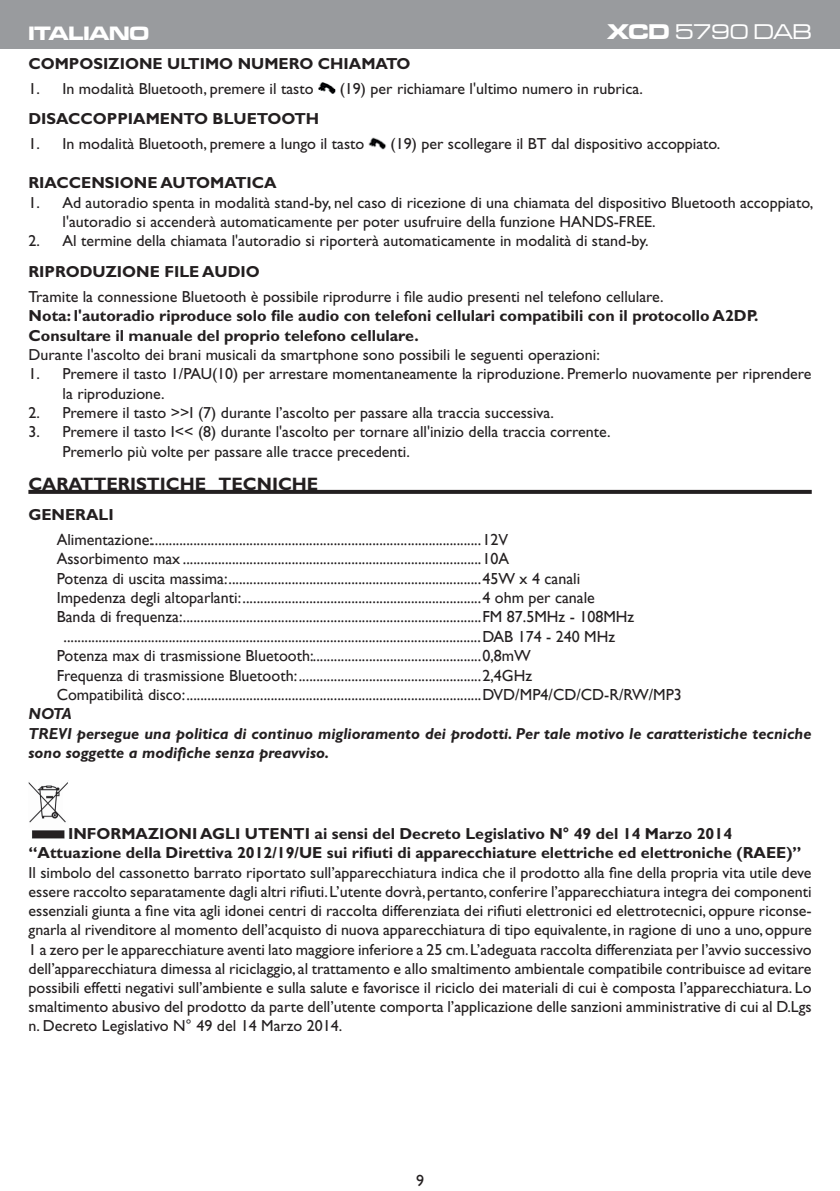
<style>
.page{position:relative;width:840px;height:1191px;background:#fff}
.page>*{position:absolute;margin:0;border:0;box-sizing:border-box;transform-origin:0 0}
.t1{font:22px "Microgramma D Medi Exte";color:#fff}
.t2{font:20px "Microgramma D Bold Exte";color:#fff}
.t3{font:700 18px "Gill Sans";color:#231f20}
.t4{font:16px/19.2px "Gill Sans";color:#231f20}
.t5{font:16px "Gill Sans";color:#231f20}
.t6{font:700 16px/19.4px "Gill Sans";color:#231f20}
.t7{font:italic 700 16px/19.2px "Gill Sans";color:#231f20}
.s1{font-family:"Microgramma D Bold Exte"}
</style>
<div class="page">
<div style="left:0;top:0;width:839px;height:48px;background:#999b9e"></div>
<svg style="left:28px;top:490px;width:783px;height:4px;background:#292526"></svg>
<img style="left:318px;top:82px;width:17px;height:12px">
<img style="left:368px;top:138px;width:18px;height:11px">
<img style="left:29px;top:782px;width:39px;height:57px">
<p class="t2" style="left:28px;top:20px;width:122px">ITALIANO</p>
<h1 class="t1" style="left:606px;top:18px;width:206px"><span class="s1">XCD</span> 5790 DAB</h1>
<p class="t6" style="left:28px;top:54px;width:383px">COMPOSIZIONE ULTIMO NUMERO CHIAMATO</p>
<p class="t4" style="left:28px;top:79px;width:286px">1. In modalità Bluetooth, premere il tasto</p>
<p class="t4" style="left:339px;top:79px;width:304px">(19) per richiamare l'ultimo numero in rubrica.</p>
<p class="t6" style="left:28px;top:109px;width:292px">DISACCOPPIAMENTO BLUETOOTH</p>
<p class="t4" style="left:28px;top:134px;width:337px">1. In modalità Bluetooth, premere a lungo il tasto</p>
<p class="t4" style="left:390px;top:134px;width:331px">(19) per scollegare il BT dal dispositivo accoppiato.</p>
<p class="t6" style="left:28px;top:173px;width:250px">RIACCENSIONE AUTOMATICA</p>
<p class="t4" style="left:62px;top:193px;width:751px;text-indent:-34px">1. Ad autoradio spenta in modalità stand-by, nel caso di ricezione di una chiamata del dispositivo Bluetooth accoppiato, l'autoradio si accenderà automaticamente per poter usufruire della funzione HANDS-FREE.</p>
<p class="t4" style="left:28px;top:231px;width:621px">2. Al termine della chiamata l'autoradio si riporterà automaticamente in modalità di stand-by.</p>
<p class="t6" style="left:28px;top:262px;width:233px">RIPRODUZIONE FILE AUDIO</p>
<p class="t4" style="left:29px;top:287px;width:636px">Tramite la connessione Bluetooth è possibile riprodurre i file audio presenti nel telefono cellulare.</p>
<p class="t6" style="left:29px;top:306px;width:731px">Nota: l'autoradio riproduce solo file audio con telefoni cellulari compatibili con il protocollo A2DP.<br>Consultare il manuale del proprio telefono cellulare.</p>
<p class="t4" style="left:29px;top:345px;width:572px">Durante l'ascolto dei brani musicali da smartphone sono possibili le seguenti operazioni:</p>
<p class="t4" style="left:62px;top:364px;width:750px;text-indent:-34px">1. Premere il tasto 1/PAU(10) per arrestare momentaneamente la riproduzione. Premerlo nuovamente per riprendere la riproduzione.</p>
<p class="t4" style="left:28px;top:403px;width:526px">2. Premere il tasto &gt;&gt;I (7) durante l’ascolto per passare alla traccia successiva.</p>
<p class="t4" style="left:62px;top:422px;width:549px;text-indent:-34px">3. Premere il tasto I&lt;&lt; (8) durante l'ascolto per tornare all'inizio della traccia corrente.<br>Premerlo più volte per passare alle tracce precedenti.</p>
<p class="t3" style="left:28px;top:473px;width:291px">CARATTERISTICHE TECNICHE</p>
<p class="t6" style="left:28px;top:505px;width:87px">GENERALI</p>
<p class="t5" style="left:57px;top:530px;width:452px">Alimentazione:..............................................................................................12V</p>
<p class="t5" style="left:57px;top:549px;width:453px">Assorbimento max .....................................................................................10A</p>
<p class="t5" style="left:57px;top:569px;width:524px">Potenza di uscita massima:........................................................................45W x 4 canali</p>
<p class="t5" style="left:57px;top:588px;width:539px">Impedenza degli altoparlanti:....................................................................4 ohm per canale</p>
<p class="t5" style="left:57px;top:608px;width:578px">Banda di frequenza:.....................................................................................FM 87.5MHz - 108MHz</p>
<p class="t5" style="left:63px;top:627px;width:553px">.......................................................................................................................DAB 174 - 240 MHz</p>
<p class="t5" style="left:57px;top:646px;width:475px">Potenza max di trasmissione Bluetooth:................................................0,8mW</p>
<p class="t5" style="left:57px;top:666px;width:476px">Frequenza di trasmissione Bluetooth:....................................................2,4GHz</p>
<p class="t5" style="left:57px;top:685px;width:626px">Compatibilità disco:....................................................................................DVD/MP4/CD/CD-R/RW/MP3</p>
<p class="t7" style="left:28px;top:704px;width:784px">NOTA<br>TREVI persegue una politica di continuo miglioramento dei prodotti. Per tale motivo le caratteristiche tecniche sono soggette a modifiche senza preavviso.</p>
<p class="t6" style="left:29px;top:824px;width:774px;text-indent:39px">INFORMAZIONI AGLI UTENTI ai sensi del Decreto Legislativo N° 49 del 14 Marzo 2014 “Attuazione della Direttiva 2012/19/UE sui rifiuti di apparecchiature elettriche ed elettroniche (RAEE)”</p>
<p class="t4" style="left:28px;top:863px;width:784px;text-align:justify">Il simbolo del cassonetto barrato riportato sull’apparecchiatura indica che il prodotto alla fine della propria vita utile deve essere raccolto separatamente dagli altri rifiuti. L’utente dovrà, pertanto, conferire l’apparecchiatura integra dei componenti essenziali giunta a fine vita agli idonei centri di raccolta differenziata dei rifiuti elettronici ed elettrotecnici, oppure riconse&shy;gnarla al rivenditore al momento dell’acquisto di nuova apparecchiatura di tipo equivalente, in ragione di uno a uno, oppure 1 a zero per le apparecchiature aventi lato maggiore inferiore a 25 cm. L’adeguata raccolta differenziata per l’avvio successivo dell’apparecchiatura dimessa al riciclaggio, al trattamento e allo smaltimento ambientale compatibile contribuisce ad evitare possibili effetti negativi sull’ambiente e sulla salute e favorisce il riciclo dei materiali di cui è composta l’apparecchiatura. Lo smaltimento abusivo del prodotto da parte dell’utente comporta l’applicazione delle sanzioni amministrative di cui al D.Lgs n. Decreto Legislativo N° 49 del 14 Marzo 2014.</p>
<p class="t5" style="left:416px;top:1171px;width:9px">9</p>
</div>
